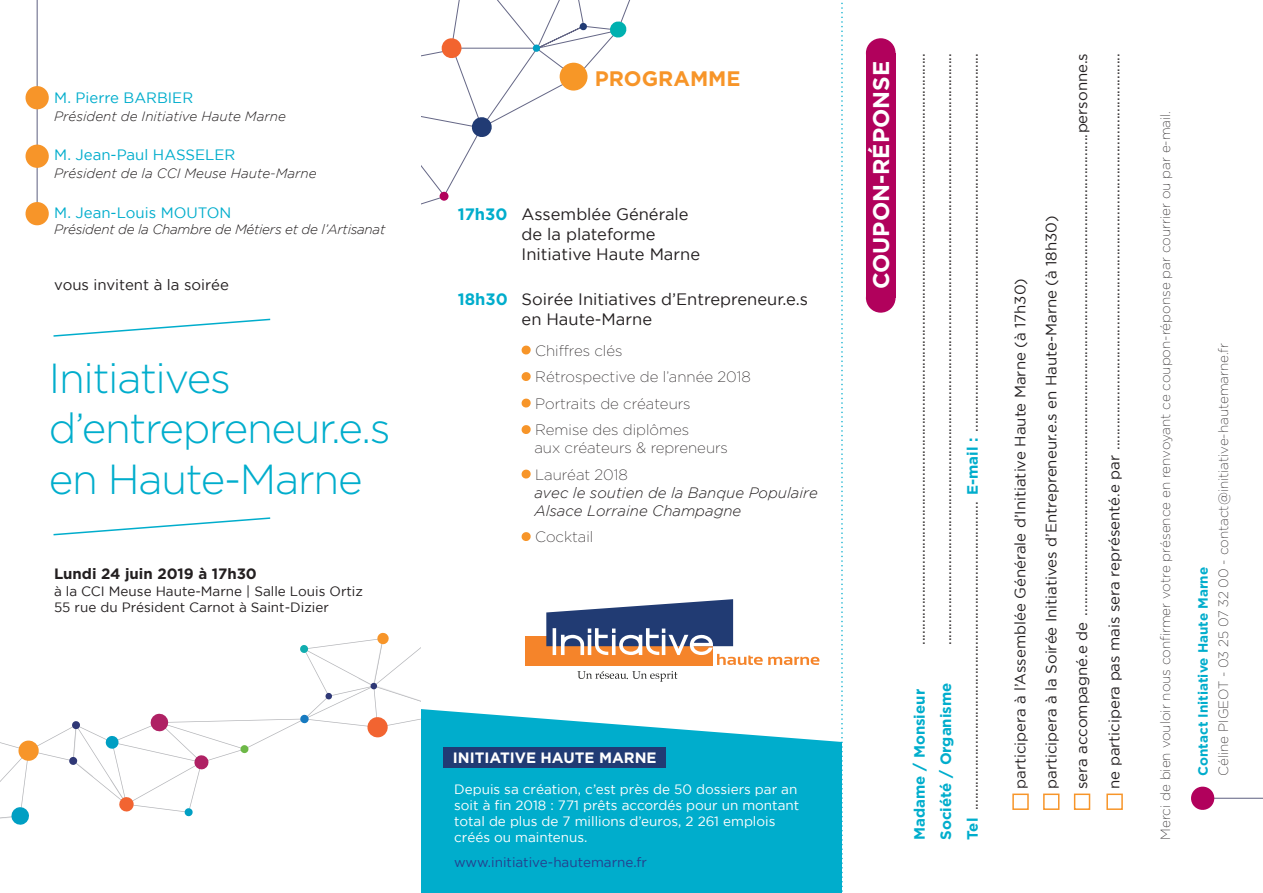
<style>
.page{position:relative;width:1263px;height:893px;background:#fff}
.page>*{position:absolute;margin:0;border:0;box-sizing:border-box;transform-origin:0 0}
.t1{font:300 42px/50.4px "Gotham";letter-spacing:-.03em;color:#00adcc}
.t2{font:700 22.65px "Gotham";color:#fff}
.t3{font:700 21px "Gotham";color:#f79529}
.t4{font:16.5px/19.8px "Gotham";color:#231f20}
.t5{font:15px/30.8px "Gotham";color:#231f20;text-align:right}
.t6{font:200 15px/26.5px "Gotham";color:#231f20}
.t7{font:italic 300 15px/18px "Gotham";color:#231f20}
.t8{font:15px "Gotham";color:#00adcc}
.t9{font:700 15px "Gotham";color:#00adcc}
.t10{font:700 15px "Gotham";color:#231f20}
.t11{font:700 15px "Gotham";color:#fff}
.t12{font:200 13.5px "Gotham";color:#231f20}
.t13{font:13.5px/16.2px "Gotham";color:#fff}
.t14{font:13.5px/16.2px "Gotham";color:#231f20}
.t15{font:italic 300 13.5px "Gotham";color:#231f20}
.t16{font:italic 300 13.5px "Gotham";letter-spacing:-.02em;color:#231f20}
.t17{font:13.5px "Gotham";color:#253f8e}
.t18{font:700 13.5px "Gotham";color:#00adcc}
.s1{font-weight:700;color:#00adcc}
</style>
<div class="page">
<svg style="left:0;top:632px;width:421px;height:193px"></svg>
<svg style="left:421px;top:0;width:209px;height:205px"></svg>
<svg style="left:470px;top:116px;width:23px;height:22px"></svg>
<div style="left:559px;top:62px;width:29px;height:29px;background:#f79727;border-radius:50%"></div>
<svg style="left:609px;top:20px;width:18px;height:19px"></svg>
<svg style="left:579px;top:22px;width:8px;height:9px"></svg>
<svg style="left:532px;top:44px;width:9px;height:8px"></svg>
<div style="left:440px;top:192px;width:9px;height:9px;background:#b1015c;border-radius:50%"></div>
<svg style="left:440px;top:37px;width:23px;height:22px"></svg>
<hr style="left:37px;top:0;width:1px;height:215px;background:#656786">
<svg style="left:25px;top:84px;width:24px;height:27px"></svg>
<svg style="left:25px;top:143px;width:24px;height:26px"></svg>
<svg style="left:25px;top:200px;width:24px;height:26px"></svg>
<svg style="left:53px;top:318px;width:218px;height:19px"></svg>
<svg style="left:53px;top:517px;width:218px;height:19px"></svg>
<svg style="left:421px;top:709px;width:420px;height:184px;background:#18b4d0"></svg>
<div style="left:443px;top:747px;width:223px;height:21px;background:#213b74"></div>
<svg style="left:521px;top:345px;width:10px;height:10px"></svg>
<svg style="left:521px;top:372px;width:10px;height:9px"></svg>
<svg style="left:521px;top:398px;width:10px;height:10px"></svg>
<svg style="left:521px;top:425px;width:10px;height:9px"></svg>
<svg style="left:521px;top:469px;width:10px;height:10px"></svg>
<svg style="left:521px;top:532px;width:10px;height:9px"></svg>
<div style="left:525px;top:636px;width:188px;height:29px;background:#f5842a"></div>
<svg style="left:546px;top:599px;width:273px;height:66px"></svg>
<svg style="left:577px;top:671px;width:100px;height:11px"></svg>
<div style="left:866px;top:283px;width:30px;height:30px;background:#b1015c;border-radius:50%"></div>
<div style="left:866px;top:38px;width:30px;height:30px;background:#b1015c;border-radius:50%"></div>
<div style="left:866px;top:53px;width:29px;height:245px;background:#b1015c"></div>
<svg style="left:841px;top:2px;width:2px;height:891px"></svg>
<div style="left:1012px;top:793px;width:17px;height:17px;border:2px solid #f79529"></div>
<div style="left:1043px;top:793px;width:16px;height:17px;border:2px solid #f79529"></div>
<div style="left:1074px;top:793px;width:16px;height:17px;border:2px solid #f79529"></div>
<div style="left:1106px;top:793px;width:17px;height:17px;border:2px solid #f79529"></div>
<hr style="left:1201px;top:798px;width:62px;height:1px;background:#656786">
<svg style="left:1191px;top:786px;width:25px;height:24px"></svg>
<p class="t8" style="left:54px;top:90px;width:140px">M. Pierre BARBIER</p>
<p class="t15" style="left:54px;top:109px;width:233px">Président de Initiative Haute Marne</p>
<p class="t8" style="left:54px;top:147px;width:182px">M. Jean-Paul HASSELER</p>
<p class="t15" style="left:54px;top:166px;width:264px">Président de la CCI Meuse Haute-Marne</p>
<p class="t8" style="left:54px;top:204px;width:179px">M. Jean-Louis MOUTON</p>
<p class="t16" style="left:54px;top:222px;width:333px">Président de la Chambre de Métiers et de l’Artisanat</p>
<p class="t5" style="left:54px;top:269px;width:176px">vous invitent à la soirée</p>
<h1 class="t1" style="left:49px;top:352px;width:343px">Initiatives d’entrepreneur.e.s en Haute-Marne</h1>
<p class="t10" style="left:54px;top:565px;width:204px">Lundi 24 juin 2019 à 17h30</p>
<p class="t14" style="left:54px;top:582px;width:310px">à la CCI Meuse Haute-Marne | Salle Louis Ortiz<br>55 rue du Président Carnot à Saint-Dizier</p>
<h3 class="t3" style="left:595px;top:67px;width:147px">PROGRAMME</h3>
<p class="t4" style="left:521px;top:204px;width:180px;text-indent:-64px"><span class="s1">17h30</span> Assemblée Générale de la plateforme<br>Initiative Haute Marne</p>
<p class="t4" style="left:521px;top:289px;width:288px;text-indent:-64px"><span class="s1">18h30</span> Soirée Initiatives d’Entrepreneur.e.s en Haute-Marne</p>
<p class="t6" style="left:535px;top:337px;width:217px">Chiffres clés<br>Rétrospective de l’année 2018<br>Portraits de créateurs<br>Remise des diplômes</p>
<p class="t6" style="left:534px;top:434px;width:195px">aux créateurs &amp; repreneurs<br>Lauréat 2018</p>
<p class="t7" style="left:534px;top:483px;width:285px">avec le soutien de la Banque Populaire<br>Alsace Lorraine Champagne</p>
<p class="t6" style="left:535px;top:523px;width:60px">Cocktail</p>
<p class="t11" style="left:453px;top:749px;width:205px">INITIATIVE HAUTE MARNE</p>
<p class="t13" style="left:454px;top:781px;width:347px">Depuis sa création, c’est près de 50 dossiers par an soit à fin 2018 : 771 prêts accordés pour un montant total de plus de 7 millions d’euros, 2 261 emplois créés ou maintenus.</p>
<p class="t17" style="left:454px;top:855px;width:194px">www.initiative-hautemarne.fr</p>
<h2 class="t2" style="left:868px;top:289px;width:230px;rotate:-90deg">COUPON-RÉPONSE</h2>
<p class="t5" style="left:904px;top:645px;width:593px;rotate:-90deg">.................................................................................................................................................................</p>
<p class="t9" style="left:911px;top:840px;width:152px;rotate:-90deg">Madame / Monsieur</p>
<p class="t5" style="left:932px;top:840px;width:788px;line-height:26.5px;rotate:-90deg">.................................................................................................................................................................<br><span class="s1">Tel</span> .................................................................................... <span class="s1">E-mail :</span> .......................................................................................................</p>
<p class="t5" style="left:1005px;top:789px;width:737px;text-align:left;rotate:-90deg">participera à l’Assemblée Générale d’Initiative Haute Marne (à 17h30)<br>participera à la Soirée Initiatives d’Entrepreneur.e.s en Haute-Marne (à 18h30)<br>sera accompagné.e de ...................................................................................................................................personne.s</p>
<p class="t5" style="left:1099px;top:789px;width:737px;rotate:-90deg">ne participera pas mais sera représenté.e par ............................................................................................................</p>
<p class="t9" style="left:937px;top:840px;width:158px;rotate:-90deg">Société / Organisme</p>
<p class="t12" style="left:1158px;top:840px;width:730px;rotate:-90deg">Merci de bien vouloir nous confirmer votre présence en renvoyant ce coupon-réponse par courrier ou par e-mail.</p>
<p class="t18" style="left:1195px;top:776px;width:210px;rotate:-90deg">Contact Initiative Haute Marne</p>
<p class="t12" style="left:1216px;top:776px;width:434px;rotate:-90deg">Céline PIGEOT - 03 25 07 32 00 - contact@initiative-hautemarne.fr</p>
</div>
